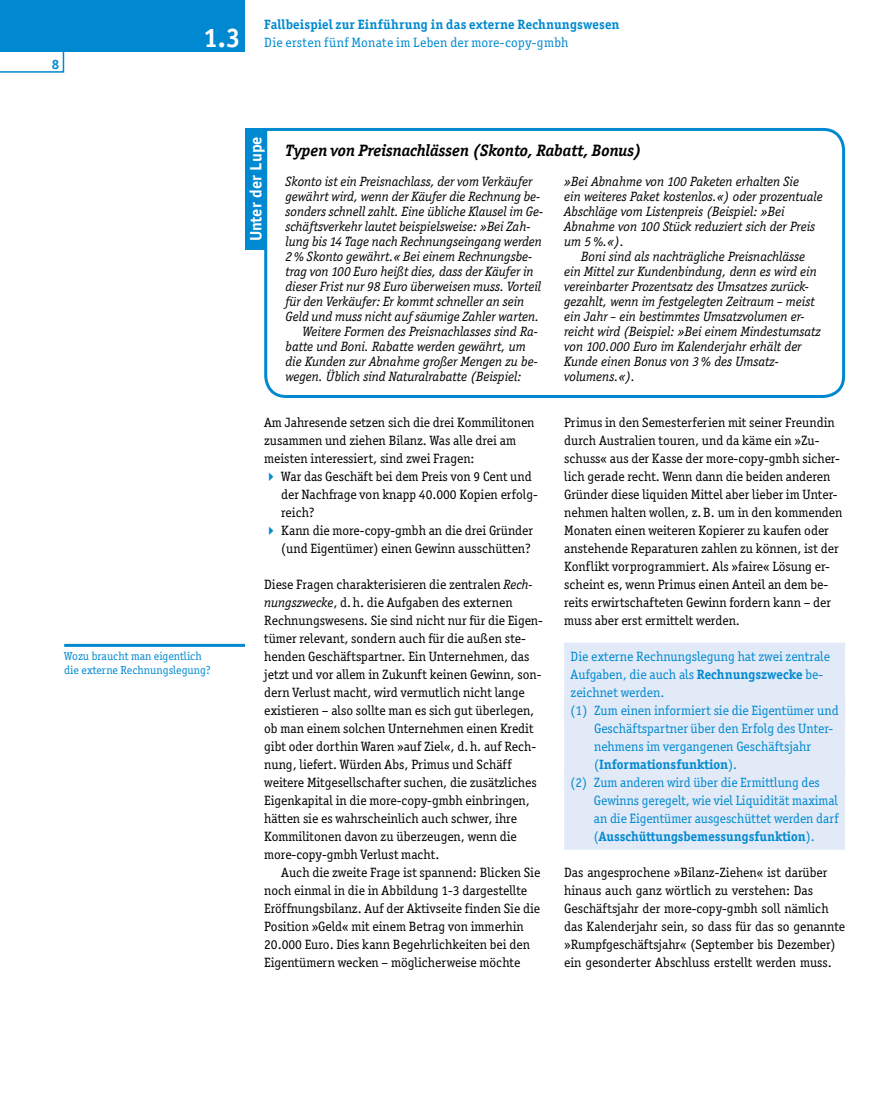
<style>
.page{position:relative;width:894px;height:1106px;background:#fff}
.page>*{position:absolute;margin:0;border:0;box-sizing:border-box;transform-origin:0 0}
.t1{font:700 27px "Officina Sans LT";color:#fff}
.t2{font:italic 700 16.5px "Officina Ser ITC";color:#000}
.t3{font:700 16.5px "Officina Sans LT";color:#fff}
.t4{font:13.5px/18px "Officina Ser ITC";color:#000}
.t5{font:italic 13.5px "Officina Ser ITC";color:#000}
.t6{font:13.5px "Officina Ser ITC";color:#0089d0}
.t7{font:700 13.5px/18px "Officina Ser ITC";color:#0089d0}
.t8{font:700 13.5px "Officina Sans LT";color:#0089d0}
.t9{font:11.7px/13.5px "Officina Ser ITC";color:#0089d0}
.s1{font-weight:400}
.s2{font-style:italic}
.s3{font-weight:700}
</style>
<div class="page">
<svg style="left:0;top:51px;width:64px;height:22px"></svg>
<div style="left:0;top:0;width:245px;height:51px;background:#0089d0"></div>
<div style="left:564px;top:643px;width:280px;height:81px;background:#e2eaf8"></div>
<div style="left:564px;top:697px;width:280px;height:81px;background:#e2eaf8"></div>
<div style="left:564px;top:769px;width:280px;height:81px;background:#e2eaf8"></div>
<hr style="left:64px;top:644px;width:181px;height:3px;background:#0089d0">
<svg style="left:264px;top:128px;width:582px;height:270px"></svg>
<div style="left:245px;top:128px;width:22px;height:122px;background:#0089d0"></div>
<p class="t8" style="left:52px;top:56px;width:9px">8</p>
<p class="t1" style="left:203px;top:21px;width:39px">1.3</p>
<p class="t7" style="left:264px;top:15px;width:357px">Fallbeispiel zur Einführung in das externe Rechnungswesen<br><span class="s1">Die ersten fünf Monate im Leben der more-copy-gmbh</span></p>
<p class="t3" style="left:245px;top:241px;width:107px;rotate:-90deg">Unter der Lupe</p>
<p class="t2" style="left:285px;top:140px;width:358px">Typen von Preisnachlässen (Skonto, Rabatt, Bonus)</p>
<p class="t5" style="left:285px;top:174px;width:248px">Skonto ist ein Preisnachlass, der vom Verkäufer</p>
<p class="t5" style="left:285px;top:189px;width:256px">gewährt wird, wenn der Käufer die Rechnung be-</p>
<p class="t5" style="left:285px;top:204px;width:259px">sonders schnell zahlt. Eine übliche Klausel im Ge-</p>
<p class="t5" style="left:285px;top:219px;width:246px">schäftsverkehr lautet beispielsweise: »Bei Zah-</p>
<p class="t5" style="left:285px;top:234px;width:258px">lung bis 14 Tage nach Rechnungseingang werden</p>
<p class="t5" style="left:285px;top:249px;width:248px">2% Skonto gewährt.« Bei einem Rechnungsbe-</p>
<p class="t5" style="left:285px;top:264px;width:249px">trag von 100 Euro heißt dies, dass der Käufer in</p>
<p class="t5" style="left:285px;top:279px;width:257px">dieser Frist nur 98 Euro überweisen muss. Vorteil</p>
<p class="t5" style="left:285px;top:294px;width:240px">für den Verkäufer: Er kommt schneller an sein</p>
<p class="t5" style="left:285px;top:309px;width:255px">Geld und muss nicht auf säumige Zahler warten.</p>
<p class="t5" style="left:302px;top:324px;width:237px">Weitere Formen des Preisnachlasses sind Ra-</p>
<p class="t5" style="left:285px;top:339px;width:242px">batte und Boni. Rabatte werden gewährt, um</p>
<p class="t5" style="left:285px;top:354px;width:254px">die Kunden zur Abnahme großer Mengen zu be-</p>
<p class="t5" style="left:285px;top:369px;width:237px">wegen. Üblich sind Naturalrabatte (Beispiel:</p>
<p class="t5" style="left:564px;top:174px;width:236px">»Bei Abnahme von 100 Paketen erhalten Sie</p>
<p class="t5" style="left:564px;top:189px;width:260px">ein weiteres Paket kostenlos.«) oder prozentuale</p>
<p class="t5" style="left:564px;top:204px;width:222px">Abschläge vom Listenpreis (Beispiel: »Bei</p>
<p class="t5" style="left:564px;top:219px;width:252px">Abnahme von 100 Stück reduziert sich der Preis</p>
<p class="t5" style="left:564px;top:234px;width:61px">um 5%.«).</p>
<p class="t5" style="left:581px;top:249px;width:225px">Boni sind als nachträgliche Preisnachlässe</p>
<p class="t5" style="left:564px;top:264px;width:254px">ein Mittel zur Kundenbindung, denn es wird ein</p>
<p class="t5" style="left:564px;top:279px;width:246px">vereinbarter Prozentsatz des Umsatzes zurück-</p>
<p class="t5" style="left:564px;top:294px;width:252px">gezahlt, wenn im festgelegten Zeitraum – meist</p>
<p class="t5" style="left:564px;top:309px;width:242px">ein Jahr – ein bestimmtes Umsatzvolumen er-</p>
<p class="t5" style="left:564px;top:324px;width:258px">reicht wird (Beispiel: »Bei einem Mindestumsatz</p>
<p class="t5" style="left:564px;top:339px;width:239px">von 100.000 Euro im Kalenderjahr erhält der</p>
<p class="t5" style="left:564px;top:354px;width:216px">Kunde einen Bonus von 3% des Umsatz-</p>
<p class="t5" style="left:564px;top:369px;width:72px">volumens.«).</p>
<p class="t9" style="left:64px;top:650px;width:148px">Wozu braucht man eigentlich die externe Rechnungslegung?</p>
<p class="t4" style="left:264px;top:413px;width:272px">Am Jahresende setzen sich die drei Kommilitonen</p>
<p class="t4" style="left:264px;top:431px;width:253px">zusammen und ziehen Bilanz. Was alle drei am</p>
<p class="t4" style="left:264px;top:449px;width:212px">meisten interessiert, sind zwei Fragen:</p>
<p class="t4" style="left:281px;top:467px;width:252px">War das Geschäft bei dem Preis von 9 Cent und</p>
<p class="t4" style="left:281px;top:485px;width:258px">der Nachfrage von knapp 40.000 Kopien erfolg-</p>
<p class="t4" style="left:281px;top:503px;width:35px">reich?</p>
<p class="t4" style="left:281px;top:521px;width:253px">Kann die more-copy-gmbh an die drei Gründer</p>
<p class="t4" style="left:281px;top:539px;width:251px">(und Eigentümer) einen Gewinn ausschütten?</p>
<p class="t4" style="left:264px;top:575px;width:270px">Diese Fragen charakterisieren die zentralen <span class="s2">Rech-</span></p>
<p class="t4" style="left:264px;top:593px;width:250px"><span class="s2">nungszwecke</span>, d.h. die Aufgaben des externen</p>
<p class="t4" style="left:264px;top:611px;width:280px">Rechnungswesens. Sie sind nicht nur für die Eigen-</p>
<p class="t4" style="left:264px;top:629px;width:263px">tümer relevant, sondern auch für die außen ste-</p>
<p class="t4" style="left:264px;top:647px;width:267px">henden Geschäftspartner. Ein Unternehmen, das</p>
<p class="t4" style="left:264px;top:665px;width:278px">jetzt und vor allem in Zukunft keinen Gewinn, son-</p>
<p class="t4" style="left:264px;top:683px;width:262px">dern Verlust macht, wird vermutlich nicht lange</p>
<p class="t4" style="left:264px;top:701px;width:271px">existieren – also sollte man es sich gut überlegen,</p>
<p class="t4" style="left:264px;top:719px;width:271px">ob man einem solchen Unternehmen einen Kredit</p>
<p class="t4" style="left:264px;top:737px;width:273px">gibt oder dorthin Waren »auf Ziel«, d.h. auf Rech-</p>
<p class="t4" style="left:264px;top:755px;width:248px">nung, liefert. Würden Abs, Primus und Schäff</p>
<p class="t4" style="left:264px;top:773px;width:274px">weitere Mitgesellschafter suchen, die zusätzliches</p>
<p class="t4" style="left:264px;top:791px;width:267px">Eigenkapital in die more-copy-gmbh einbringen,</p>
<p class="t4" style="left:264px;top:809px;width:254px">hätten sie es wahrscheinlich auch schwer, ihre</p>
<p class="t4" style="left:264px;top:827px;width:254px">Kommilitonen davon zu überzeugen, wenn die</p>
<p class="t4" style="left:264px;top:845px;width:177px">more-copy-gmbh Verlust macht.</p>
<p class="t4" style="left:281px;top:863px;width:260px">Auch die zweite Frage ist spannend: Blicken Sie</p>
<p class="t4" style="left:264px;top:881px;width:264px">noch einmal in die in Abbildung 1-3 dargestellte</p>
<p class="t4" style="left:264px;top:899px;width:277px">Eröffnungsbilanz. Auf der Aktivseite finden Sie die</p>
<p class="t4" style="left:264px;top:917px;width:261px">Position »Geld« mit einem Betrag von immerhin</p>
<p class="t4" style="left:264px;top:935px;width:267px">20.000 Euro. Dies kann Begehrlichkeiten bei den</p>
<p class="t4" style="left:264px;top:953px;width:257px">Eigentümern wecken – möglicherweise möchte</p>
<p class="t4" style="left:564px;top:413px;width:279px">Primus in den Semesterferien mit seiner Freundin durch Australien touren, und da käme ein »Zu&shy;schuss« aus der Kasse der more-copy-gmbh sicher&shy;lich gerade recht. Wenn dann die beiden anderen Gründer diese liquiden Mittel aber lieber im Unter&shy;nehmen halten wollen, z.B. um in den kommenden Monaten einen weiteren Kopierer zu kaufen oder anstehende Reparaturen zahlen zu können, ist der Konflikt vorprogrammiert. Als »faire« Lösung er&shy;scheint es, wenn Primus einen Anteil an dem be&shy;reits erwirtschafteten Gewinn fordern kann – der muss aber erst ermittelt werden.</p>
<p class="t6" style="left:570px;top:648px;width:261px">Die externe Rechnungslegung hat zwei zentrale</p>
<p class="t6" style="left:570px;top:666px;width:254px">Aufgaben, die auch als <span class="s3">Rechnungszwecke</span> be-</p>
<p class="t6" style="left:570px;top:684px;width:95px">zeichnet werden.</p>
<p class="t6" style="left:570px;top:702px;width:269px">(1) Zum einen informiert sie die Eigentümer und</p>
<p class="t6" style="left:594px;top:720px;width:241px">Geschäftspartner über den Erfolg des Unter-</p>
<p class="t6" style="left:594px;top:738px;width:218px">nehmens im vergangenen Geschäftsjahr</p>
<p class="t7" style="left:594px;top:755px;width:144px"><span class="s1">(</span>Informationsfunktion<span class="s1">).</span></p>
<p class="t6" style="left:570px;top:774px;width:251px">(2) Zum anderen wird über die Ermittlung des</p>
<p class="t6" style="left:593px;top:792px;width:246px">Gewinns geregelt, wie viel Liquidität maximal</p>
<p class="t6" style="left:593px;top:810px;width:246px">an die Eigentümer ausgeschüttet werden darf</p>
<p class="t7" style="left:593px;top:827px;width:222px"><span class="s1">(</span>Ausschüttungsbemessungsfunktion<span class="s1">).</span></p>
<p class="t4" style="left:564px;top:863px;width:282px">Das angesprochene »Bilanz-Ziehen« ist darüber hinaus auch ganz wörtlich zu verstehen: Das Geschäftsjahr der more-copy-gmbh soll nämlich das Kalenderjahr sein, so dass für das so genannte »Rumpfgeschäftsjahr« (September bis Dezember) ein gesonderter Abschluss erstellt werden muss.</p>
</div>
